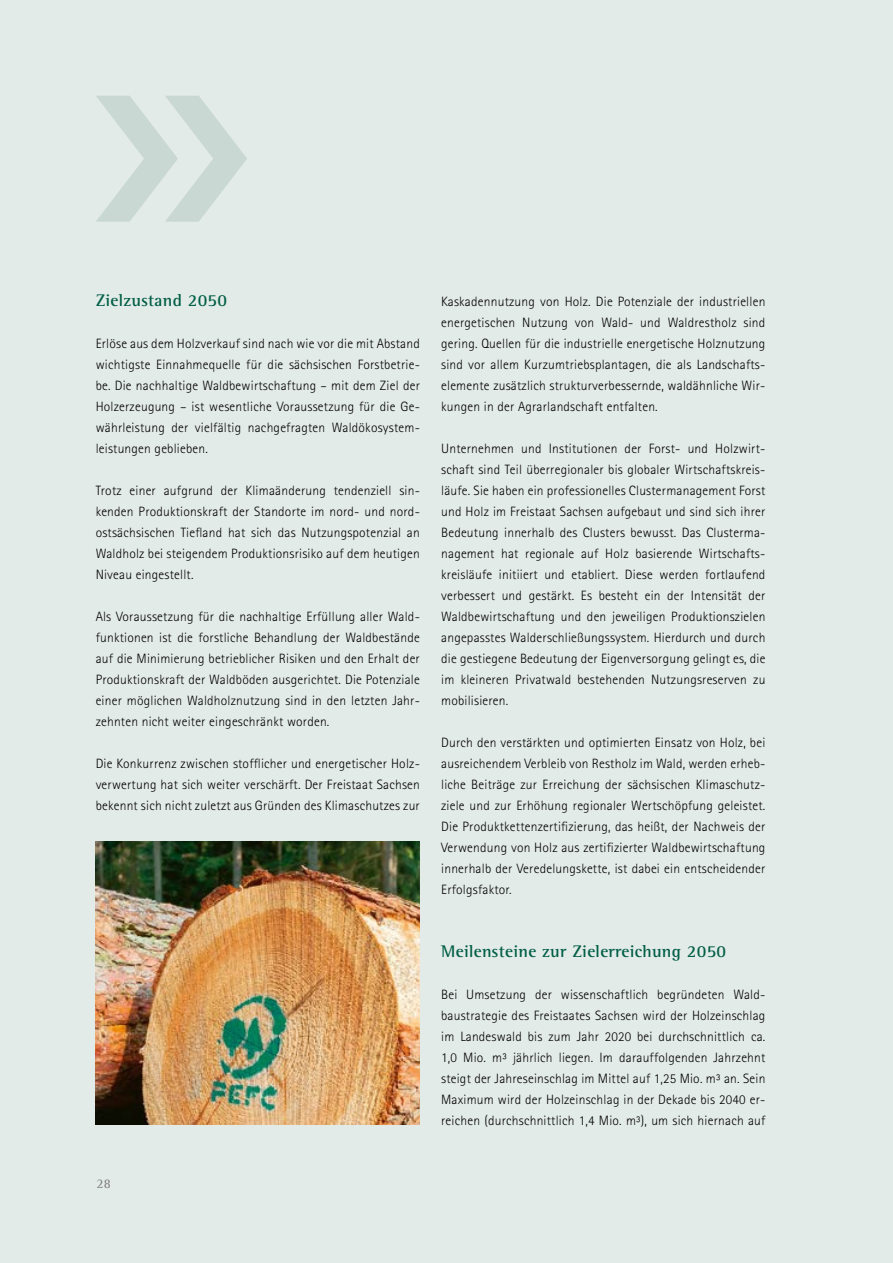
<style>
.page{position:relative;width:893px;height:1263px;background:#e3ebe8}
.page>*{position:absolute;margin:0;border:0;box-sizing:border-box;transform-origin:0 0}
.t1{font:700 17.25px "AT Rotis Semi Serif";letter-spacing:.015em;color:#005e45}
.t2{font:300 13.5px/21px "AT Rotis Sans Serif";letter-spacing:.015em;color:#000;text-align:justify}
.t3{font:13.5px "AT Rotis Semi Serif";color:#7b7b7a}
</style>
<div class="page">
<svg style="left:96px;top:96px;width:151px;height:126px"></svg>
<img style="left:96px;top:842px;width:324px;height:283px">
<h3 class="t1" style="left:96px;top:290px;width:133px">Zielzustand 2050</h3>
<p class="t2" style="left:96px;top:333px;width:326px">Erlöse aus dem Holzverkauf sind nach wie vor die mit Abstand wichtigste Einnahmequelle für die sächsischen Forstbetrie&shy;be. Die nachhaltige Waldbewirtschaftung – mit dem Ziel der Holzerzeugung – ist wesentliche Voraussetzung für die Ge&shy;währleistung der vielfältig nachgefragten Waldökosystem&shy;leistungen geblieben.</p>
<p class="t2" style="left:96px;top:480px;width:326px">Trotz einer aufgrund der Klimaänderung tendenziell sin&shy;kenden Produktionskraft der Standorte im nord- und nord&shy;ostsächsischen Tiefland hat sich das Nutzungspotenzial an Waldholz bei steigendem Produktionsrisiko auf dem heutigen Niveau eingestellt.</p>
<p class="t2" style="left:96px;top:606px;width:326px">Als Voraussetzung für die nachhaltige Erfüllung aller Wald&shy;funktionen ist die forstliche Behandlung der Waldbestände auf die Minimierung betrieblicher Risiken und den Erhalt der Produktionskraft der Waldböden ausgerichtet. Die Potenziale einer möglichen Waldholznutzung sind in den letzten Jahr&shy;zehnten nicht weiter eingeschränkt worden.</p>
<p class="t2" style="left:96px;top:753px;width:326px">Die Konkurrenz zwischen stofflicher und energetischer Holz&shy;verwertung hat sich weiter verschärft. Der Freistaat Sachsen bekennt sich nicht zuletzt aus Gründen des Klimaschutzes zur</p>
<p class="t3" style="left:97px;top:1175px;width:16px">28</p>
<p class="t2" style="left:441px;top:291px;width:326px">Kaskadennutzung von Holz. Die Potenziale der industriellen energetischen Nutzung von Wald- und Waldrestholz sind gering. Quellen für die industrielle energetische Holznutzung sind vor allem Kurzumtriebsplantagen, die als Landschafts&shy;elemente zusätzlich strukturverbessernde, waldähnliche Wir&shy;kungen in der Agrarlandschaft entfalten.</p>
<p class="t2" style="left:441px;top:438px;width:326px">Unternehmen und Institutionen der Forst- und Holzwirt&shy;schaft sind Teil überregionaler bis globaler Wirtschaftskreis&shy;läufe. Sie haben ein professionelles Clustermanagement Forst und Holz im Freistaat Sachsen aufgebaut und sind sich ihrer Bedeutung innerhalb des Clusters bewusst. Das Clusterma&shy;nagement hat regionale auf Holz basierende Wirtschafts&shy;kreisläufe initiiert und etabliert. Diese werden fortlaufend verbessert und gestärkt. Es besteht ein der Intensität der Waldbewirtschaftung und den jeweiligen Produktionszielen angepasstes Walderschließungssystem. Hierdurch und durch die gestiegene Bedeutung der Eigenversorgung gelingt es, die im kleineren Privatwald bestehenden Nutzungsreserven zu mobilisieren.</p>
<p class="t2" style="left:441px;top:732px;width:326px">Durch den verstärkten und optimierten Einsatz von Holz, bei ausreichendem Verbleib von Restholz im Wald, werden erheb&shy;liche Beiträge zur Erreichung der sächsischen Klimaschutz&shy;ziele und zur Erhöhung regionaler Wertschöpfung geleistet.<br>Die Produktkettenzertifizierung, das heißt, der Nachweis der Verwendung von Holz aus zertifizierter Waldbewirtschaftung innerhalb der Veredelungskette, ist dabei ein entscheidender Erfolgsfaktor.</p>
<p class="t1" style="left:441px;top:941px;width:286px">Meilensteine zur Zielerreichung 2050</p>
<p class="t2" style="left:441px;top:984px;width:326px">Bei Umsetzung der wissenschaftlich begründeten Wald&shy;baustrategie des Freistaates Sachsen wird der Holzeinschlag im Landeswald bis zum Jahr 2020 bei durchschnittlich ca.<br>1,0 Mio. m³ jährlich liegen. Im darauffolgenden Jahrzehnt steigt der Jahreseinschlag im Mittel auf 1,25 Mio. m³ an. Sein Maximum wird der Holzeinschlag in der Dekade bis 2040 er&shy;reichen (durchschnittlich 1,4 Mio. m³), um sich hiernach auf</p>
</div>
